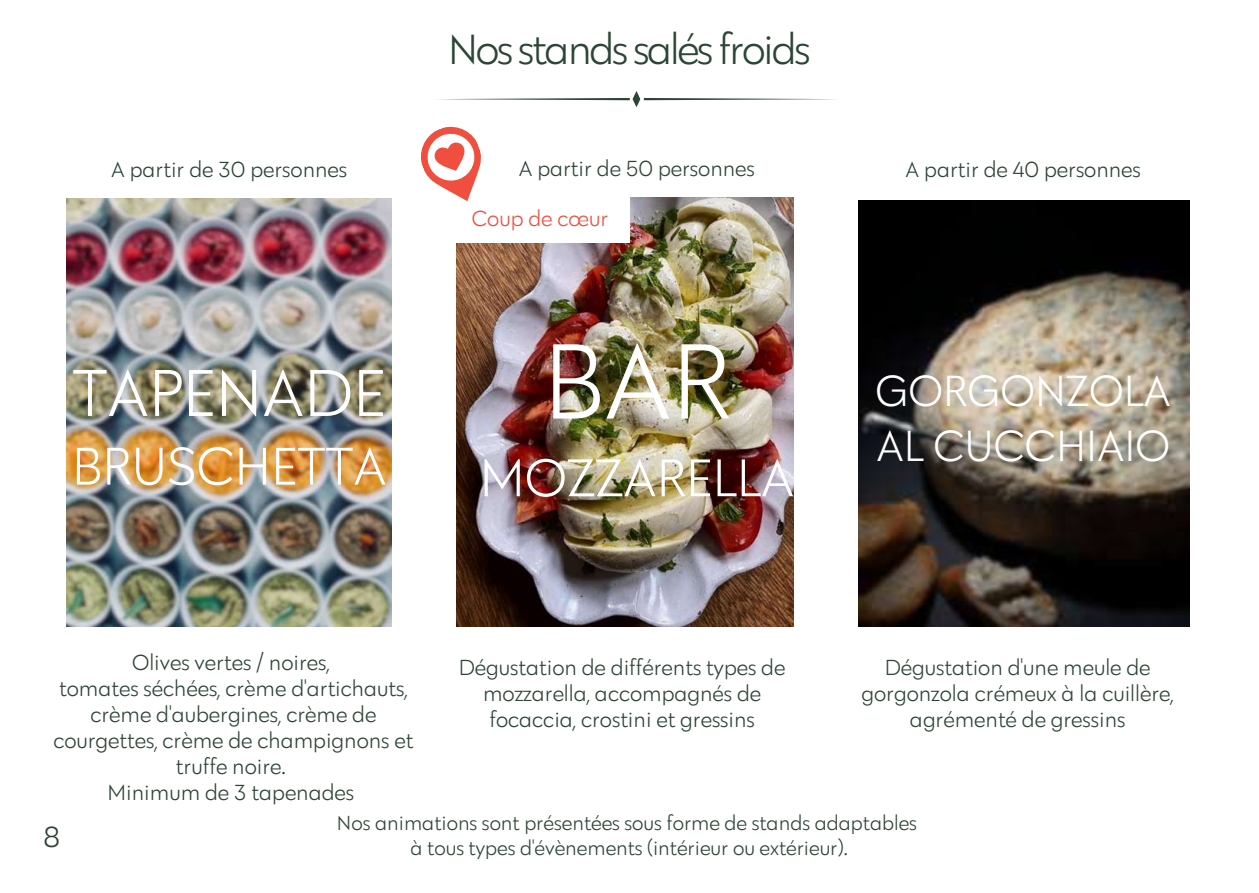
<style>
.page{position:relative;width:1259px;height:893px;background:#fff}
.page>*{position:absolute;margin:0;border:0;box-sizing:border-box;transform-origin:0 0}
.t1{font:300 110.25px "Klik";color:#fff}
.t2{font:300 68.25px "Klik";color:#fff}
.t3{font:300 54.75px "Klik";color:#fff}
.t4{font:300 45px/54px "Klik";color:#fff}
.t5{font:300 43.5px "Klik";letter-spacing:-.05em;color:#2c4535}
.t6{font:300 30px "Klik";color:#2c4535}
.t7{font:300 22.5px/25.8px "Klik";color:#2c4535;text-align:center}
.t8{font:300 22.5px "Klik";color:#f04f3f}
.t9{font:300 21px/24.8px "Klik";color:#2c4535;text-align:center}
</style>
<div class="page">
<svg style="left:438px;top:91px;width:397px;height:16px"></svg>
<img style="left:67px;top:198px;width:325px;height:428px">
<img style="left:859px;top:200px;width:330px;height:426px">
<img style="left:456px;top:197px;width:338px;height:429px">
<div style="left:451px;top:196px;width:178px;height:47px;background:#fff"></div>
<svg style="left:421px;top:126px;width:60px;height:75px"></svg>
<p class="t7" style="left:111px;top:156px;width:237px">A partir de 30 personnes</p>
<h2 class="t2" style="left:72px;top:350px;width:315px">TAPENADE</h2>
<h3 class="t3" style="left:72px;top:431px;width:316px">BRUSCHETTA</h3>
<h3 class="t5" style="left:448px;top:22px;width:364px">Nos stands salés froids</h3>
<p class="t7" style="left:519px;top:155px;width:238px">A partir de 50 personnes</p>
<p class="t8" style="left:472px;top:204px;width:138px">Coup de cœur</p>
<h1 class="t1" style="left:543px;top:312px;width:189px">BAR</h1>
<h3 class="t3" style="left:479px;top:443px;width:316px">MOZZARELLA</h3>
<p class="t7" style="left:906px;top:156px;width:237px">A partir de 40 personnes</p>
<h3 class="t4" style="left:875px;top:363px;width:297px">GORGONZOLA<br>AL CUCCHIAIO</h3>
<p class="t7" style="left:53px;top:649px;width:362px">Olives vertes / noires,<br>tomates séchées, crème d'artichauts, crème d'aubergines, crème de courgettes, crème de champignons et truffe noire.<br>Minimum de 3 tapenades</p>
<p class="t7" style="left:459px;top:653px;width:328px">Dégustation de différents types de mozzarella, accompagnés de focaccia, crostini et gressins</p>
<h3 class="t6" style="left:43px;top:817px;width:19px">8</h3>
<p class="t7" style="left:862px;top:653px;width:314px">Dégustation d'une meule de gorgonzola crémeux à la cuillère, agrémenté de gressins</p>
<p class="t9" style="left:337px;top:810px;width:581px">Nos animations sont présentées sous forme de stands adaptables à tous types d'évènements (intérieur ou extérieur).</p>
</div>
